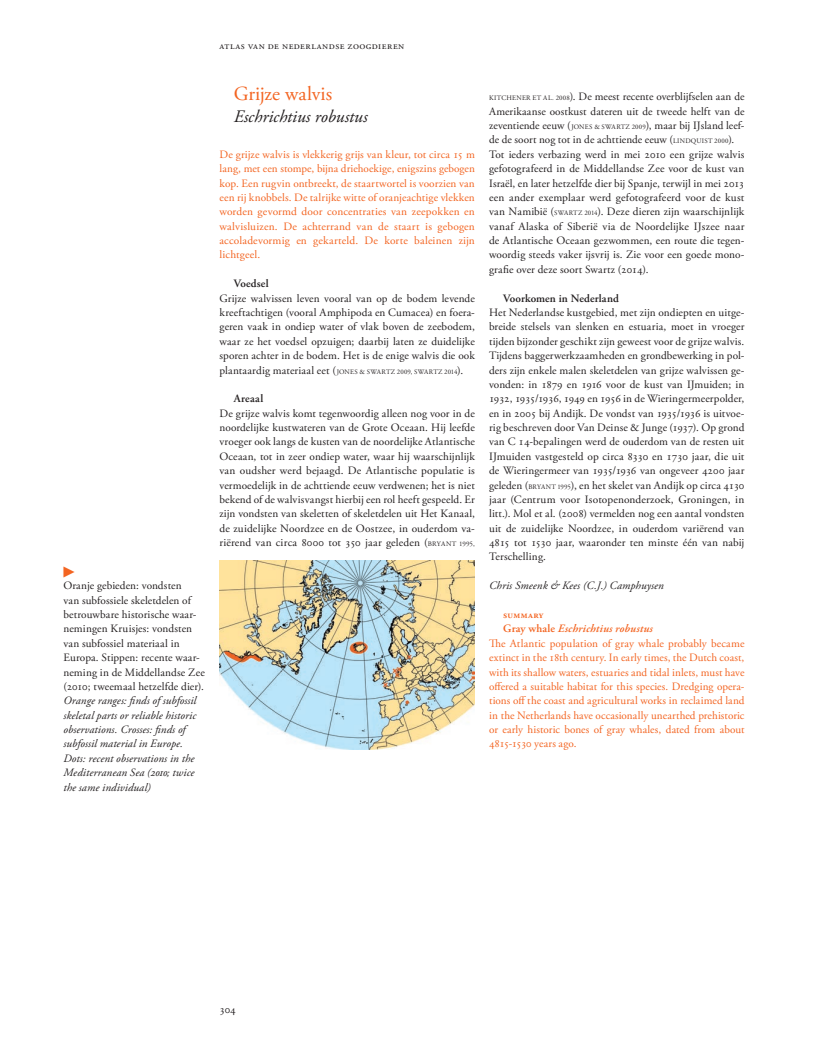
<style>
.page{position:relative;width:815px;height:1052px;background:#fff}
.page>*{position:absolute;margin:0;border:0;box-sizing:border-box;transform-origin:0 0}
.t1{font:20px "Adobe Garamond Pro";color:#f36421}
.t2{font:italic 17.5px "Adobe Garamond Pro";color:#231f20}
.t3{font:11.25px/14.4px "Adobe Garamond Pro";color:#231f20;text-align:justify}
.t4{font:11.25px/14.4px "Adobe Garamond Pro";color:#f36421}
.t5{font:italic 11.25px/14.4px "Adobe Garamond Pro";letter-spacing:.01em;color:#231f20}
.t6{font:600 11.25px "Adobe Garamond Pro";letter-spacing:.01em;color:#231f20}
.t7{font:11.25px "Universal Std Newswith Comm Pi";color:#f36421}
.t8{font:10.62px "Adobe Garamond Pro";letter-spacing:.045em;color:#231f20}
.t9{font:600 10px "Adobe Garamond Pro";letter-spacing:.03em;color:#f36421}
.t10{font:6.88px "Adobe Garamond Pro";letter-spacing:.02em;color:#231f20}
.s1{font-family:"Adobe Garamond Exp"}
.s2{font-size:11.25px}
.s3{font-size:6.88px}
.s4{font-weight:600}
.s5{font-weight:600;font-style:italic}
</style>
<div class="page">
<img style="left:219px;top:560px;width:255px;height:189px">
<p class="t8" style="left:219px;top:39px;width:186px">atlas van de nederlandse zoogdieren</p>
<p class="t7" style="left:63px;top:566px;width:13px">▶</p>
<p class="t3" style="left:63px;top:579px;width:143px;text-align:left">Oranje gebieden: vondsten<br>van subfossiele skeletdelen of betrouwbare historische waar&shy;nemingen Kruisjes: vondsten van subfossiel materiaal in<br>Europa. Stippen: recente waar&shy;neming in de Middellandse Zee (2010; tweemaal hetzelfde dier).</p>
<p class="t5" style="left:63px;top:694px;width:134px">Orange ranges: finds of subfossil skeletal parts or reliable historic observations. Crosses: finds of subfossil material in Europe.<br>Dots: recent observations in the<br>Mediterranean Sea (<span class="s1">2010</span>; twice the same individual)</p>
<h1 class="t1" style="left:233px;top:82px;width:100px">Grijze walvis</h1>
<h2 class="t2" style="left:233px;top:105px;width:135px">Eschrichtius robustus</h2>
<p class="t4" style="left:219px;top:147px;width:257px;text-align:justify">De grijze walvis is vlekkerig grijs van kleur, tot circa 15 m lang, met een stompe, bijna driehoekige, enigszins gebogen kop. Een rugvin ontbreekt, de staartwortel is voorzien van een rij knobbels. De talrijke witte of oranjeachtige vlekken worden gevormd door concentraties van zeepokken en walvisluizen. De achterrand van de staart is gebogen accoladevormig en gekarteld. De korte baleinen zijn lichtgeel.</p>
<p class="t6" style="left:233px;top:277px;width:36px">Voedsel</p>
<p class="t3" style="left:219px;top:291px;width:257px">Grijze walvissen leven vooral van op de bodem levende kreeftachtigen (vooral Amphipoda en Cumacea) en foera&shy;geren vaak in ondiep water of vlak boven de zeebodem, waar ze het voedsel opzuigen; daarbij laten ze duidelijke sporen achter in de bodem. Het is de enige walvis die ook</p>
<p class="t10" style="left:219px;top:367px;width:245px"><span class="s2">plantaardig materiaal eet (</span>JONES &amp; SWARTZ 2009, SWARTZ 2014<span class="s2">).</span></p>
<p class="t6" style="left:233px;top:392px;width:31px">Areaal</p>
<p class="t3" style="left:219px;top:406px;width:257px">De grijze walvis komt tegenwoordig alleen nog voor in de noordelijke kustwateren van de Grote Oceaan. Hij leefde vroeger ook langs de kusten van de noordelijke Atlantische Oceaan, tot in zeer ondiep water, waar hij waarschijnlijk van oudsher werd bejaagd. De Atlantische populatie is vermoedelijk in de achttiende eeuw verdwenen; het is niet bekend of de walvisvangst hierbij een rol heeft gespeeld. Er zijn vondsten van skeletten of skeletdelen uit Het Kanaal, de zuidelijke Noordzee en de Oostzee, in ouderdom va&shy;riërend van circa 8000 tot 350 jaar geleden (<span class="s3">BRYANT 1995,</span></p>
<p class="t3" style="left:489px;top:90px;width:257px;text-align:left"><span class="s3">KITCHENER ET AL. 2008</span>). De meest recente overblijfselen aan de Amerikaanse oostkust dateren uit de tweede helft van de zeventiende eeuw (<span class="s3">JONES &amp; SWARTZ 2009</span>), maar bij IJsland leef&shy;de de soort nog tot in de achttiende eeuw (<span class="s3">LINDQUIST 2000</span>).<br>Tot ieders verbazing werd in mei 2010 een grijze walvis gefotografeerd in de Middellandse Zee voor de kust van Israël, en later hetzelfde dier bij Spanje, terwijl in mei 2013 een ander exemplaar werd gefotografeerd voor de kust van Namibië (<span class="s3">SWARTZ 2014</span>). Deze dieren zijn waarschijnlijk vanaf Alaska of Siberië via de Noordelijke IJszee naar de Atlantische Oceaan gezwommen, een route die tegen&shy;woordig steeds vaker ijsvrij is. Zie voor een goede mono&shy;grafie over deze soort Swartz (2014).</p>
<p class="t6" style="left:503px;top:291px;width:117px">Voorkomen in Nederland</p>
<p class="t3" style="left:489px;top:306px;width:257px">Het Nederlandse kustgebied, met zijn ondiepten en uitge&shy;breide stelsels van slenken en estuaria, moet in vroeger tijden bijzonder geschikt zijn geweest voor de grijze walvis.<br>Tijdens baggerwerkzaamheden en grondbewerking in pol&shy;ders zijn enkele malen skeletdelen van grijze walvissen ge&shy;vonden: in 1879 en 1916 voor de kust van IJmuiden; in 1932, 1935/1936, 1949 en 1956 in de Wieringermeerpolder, en in 2005 bij Andijk. De vondst van 1935/1936 is uitvoe&shy;rig beschreven door Van Deinse &amp; Junge (1937). Op grond van C 14-bepalingen werd de ouderdom van de resten uit IJmuiden vastgesteld op circa 8330 en 1730 jaar, die uit de Wieringermeer van 1935/1936 van ongeveer 4200 jaar geleden (<span class="s3">BRYANT 1995</span>), en het skelet van Andijk op circa 4130 jaar (Centrum voor Isotopenonderzoek, Groningen, in litt.). Mol et al. (2008) vermelden nog een aantal vondsten uit de zuidelijke Noordzee, in ouderdom variërend van 4815 tot 1530 jaar, waaronder ten minste één van nabij Terschelling.</p>
<p class="t5" style="left:489px;top:579px;width:176px">Chris Smeenk &amp; Kees (C.J.) Camphuysen</p>
<p class="t9" style="left:503px;top:609px;width:42px">summary</p>
<p class="t4" style="left:489px;top:622px;width:257px;text-indent:14px"><span class="s4">Gray whale</span> <span class="s5">Eschrichtius robustus<br></span>The Atlantic population of gray whale probably became extinct in the 18th century. In early times, the Dutch coast, with its shallow waters, estuaries and tidal inlets, must have offered a suitable habitat for this species. Dredging opera&shy;tions off the coast and agricultural works in reclaimed land in the Netherlands have occasionally unearthed prehistoric or early historic bones of gray whales, dated from about 4815-1530 years ago.</p>
<p class="t3" style="left:219px;top:1002px;width:18px">304</p>
</div>
